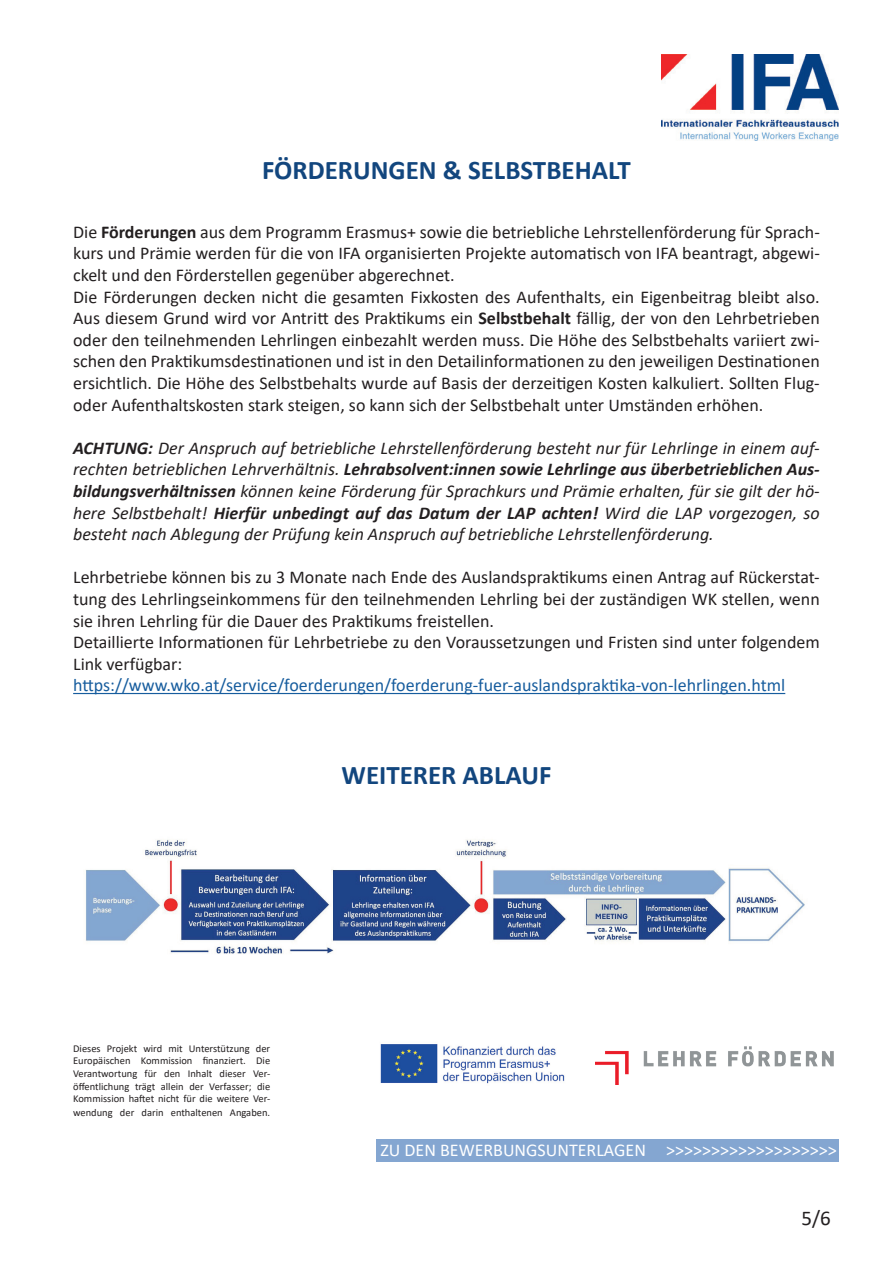
<style>
.page{position:relative;width:893px;height:1263px;background:#fff}
.page>*{position:absolute;margin:0;border:0;box-sizing:border-box;transform-origin:0 0}
.t1{font:700 27px "Calibri";color:#12467e}
.t2{font:21px "Calibri";color:#231f20}
.t3{font:18px/21.6px "Calibri";color:#231f20}
.t4{font:italic 18px/21.6px "Calibri";color:#231f20;text-align:justify}
.t5{font:18px "Calibri";color:#175d9e}
.t6{font:18px "Calibri";color:#fff}
.t7{font:10.5px/12.6px "Calibri";color:#231f20;text-align:justify}
.s1{font-weight:700}
</style>
<div class="page">
<div style="left:376px;top:1139px;width:463px;height:23px;background:#84a6d1"></div>
<hr style="left:73px;top:693px;width:712px;height:1px;background:#175d9e">
<img style="left:661px;top:54px;width:178px;height:86px">
<img style="left:380px;top:1044px;width:185px;height:40px">
<img style="left:595px;top:1046px;width:238px;height:38px">
<img style="left:86px;top:839px;width:719px;height:115px">
<h1 class="t1" style="left:262px;top:151px;width:370px">FÖRDERUNGEN &amp; SELBSTBEHALT</h1>
<p class="t3" style="left:73px;top:221px;width:748px">Die <span class="s1">Förderungen</span> aus dem Programm Erasmus+ sowie die betriebliche Lehrstellenförderung für Sprach&shy;kurs und Prämie werden für die von IFA organisierten Projekte automatisch von IFA beantragt, abgewi&shy;ckelt und den Förderstellen gegenüber abgerechnet.<br>Die Förderungen decken nicht die gesamten Fixkosten des Aufenthalts, ein Eigenbeitrag bleibt also.<br>Aus diesem Grund wird vor Antritt des Praktikums ein <span class="s1">Selbstbehalt</span> fällig, der von den Lehrbetrieben oder den teilnehmenden Lehrlingen einbezahlt werden muss. Die Höhe des Selbstbehalts variiert zwi&shy;schen den Praktikumsdestinationen und ist in den Detailinformationen zu den jeweiligen Destinationen ersichtlich. Die Höhe des Selbstbehalts wurde auf Basis der derzeitigen Kosten kalkuliert. Sollten Flug&shy;oder Aufenthaltskosten stark steigen, so kann sich der Selbstbehalt unter Umständen erhöhen.</p>
<p class="t4" style="left:73px;top:436px;width:748px"><span class="s1">ACHTUNG:</span> Der Anspruch auf betriebliche Lehrstellenförderung besteht nur für Lehrlinge in einem auf&shy;rechten betrieblichen Lehrverhältnis. <span class="s1">Lehrabsolvent:innen sowie Lehrlinge aus überbetrieblichen Aus&shy;bildungsverhältnissen</span> können keine Förderung für Sprachkurs und Prämie erhalten, für sie gilt der hö&shy;here Selbstbehalt! <span class="s1">Hierfür unbedingt auf das Datum der LAP achten!</span> Wird die LAP vorgezogen, so besteht nach Ablegung der Prüfung kein Anspruch auf betriebliche Lehrstellenförderung.</p>
<p class="t3" style="left:73px;top:566px;width:748px">Lehrbetriebe können bis zu 3 Monate nach Ende des Auslandspraktikums einen Antrag auf Rückerstat&shy;tung des Lehrlingseinkommens für den teilnehmenden Lehrling bei der zuständigen WK stellen, wenn sie ihren Lehrling für die Dauer des Praktikums freistellen.<br>Detaillierte Informationen für Lehrbetriebe zu den Voraussetzungen und Fristen sind unter folgendem Link verfügbar:</p>
<p class="t5" style="left:73px;top:673px;width:714px">https://www.wko.at/service/foerderungen/foerderung-fuer-auslandspraktika-von-lehrlingen.html</p>
<h1 class="t1" style="left:342px;top:756px;width:211px">WEITERER ABLAUF</h1>
<p class="t7" style="left:73px;top:1042px;width:199px">Dieses Projekt wird mit Unterstützung der Europäischen Kommission finanziert. Die Verantwortung für den Inhalt dieser Ver&shy;öffentlichung trägt allein der Verfasser; die Kommission haftet nicht für die weitere Ver-</p>
<p class="t7" style="left:73px;top:1106px;width:199px">wendung der darin enthaltenen Angaben.</p>
<p class="t6" style="left:380px;top:1138px;width:458px">ZU DEN BEWERBUNGSUNTERLAGEN &gt;&gt;&gt;&gt;&gt;&gt;&gt;&gt;&gt;&gt;&gt;&gt;&gt;&gt;&gt;&gt;&gt;&gt;&gt;</p>
<p class="t2" style="left:801px;top:1204px;width:31px">5/6</p>
</div>
